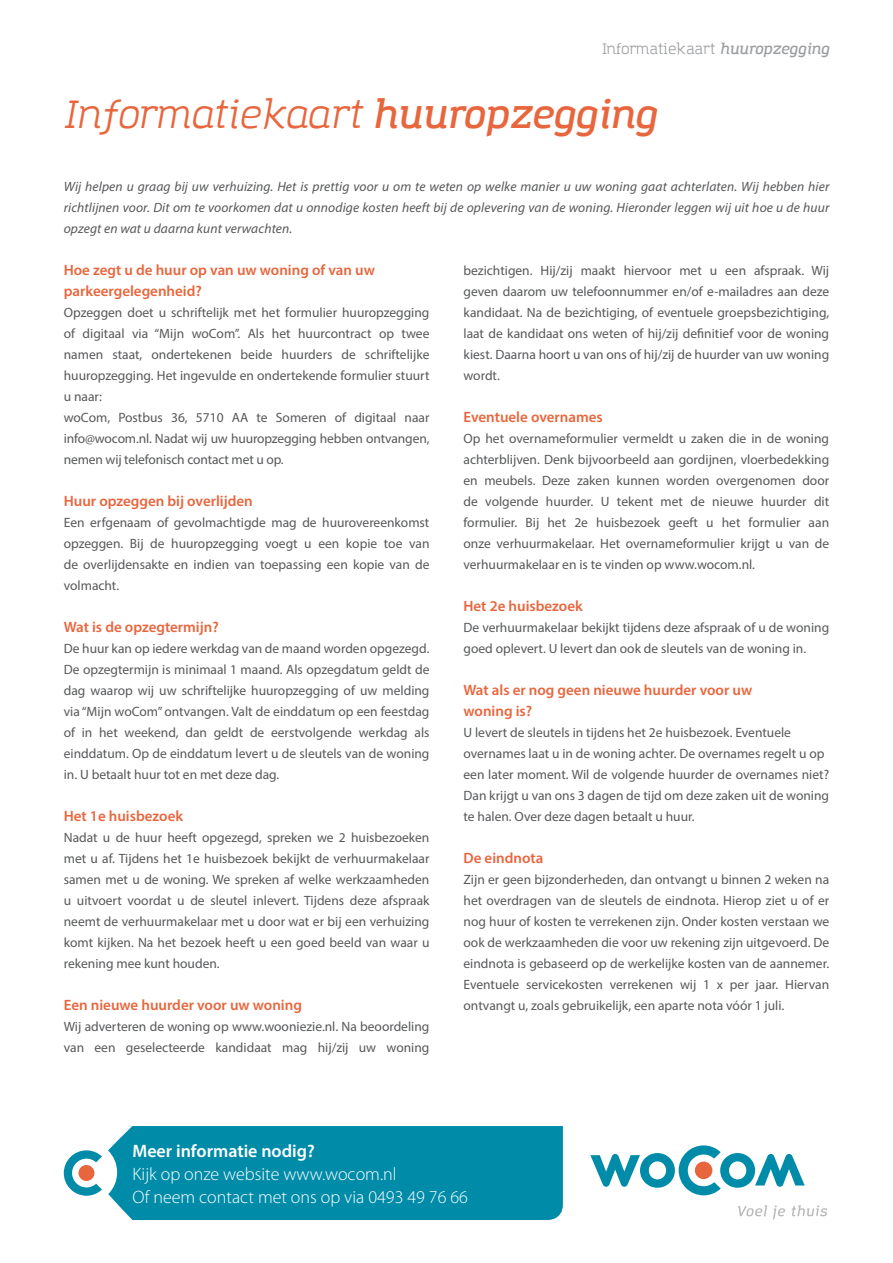
<style>
.page{position:relative;width:893px;height:1263px;background:#fff}
.page>*{position:absolute;margin:0;border:0;box-sizing:border-box;transform-origin:0 0}
.Grote_koppen{font:italic 39px "Amazing Grotesk";color:#e8663d}
._01-kopje_wit{font:300 18px "Myriad Pro";color:#fff}
._01-kopje_wit-2{font:600 18px "Myriad Pro";color:#fff}
.subkopje{font:600 15px/21px "Myriad Pro";color:#e8663d}
.Master_titeltekst_bl{font:15px "Amazing Grotesk";color:#9d9fa2}
._00_platte_tekst{font:13.5px/21px "Myriad Pro";color:#57585a;text-align:justify}
.Inleidend_cursief{font:italic 13.5px/21px "Myriad Pro";letter-spacing:.01em;color:#57585a;text-align:justify}
.s1{font-weight:600;font-style:italic}
.s2{font-weight:600}
</style>
<div class="page">
<svg style="left:64px;top:1150px;width:38px;height:46px"></svg>
<div style="left:108px;top:1126px;width:455px;height:94px;background:#008ca8"></div>
<svg style="left:590px;top:1145px;width:215px;height:50px"></svg>
<svg style="left:738px;top:1205px;width:89px;height:14px"></svg>
<p class="Master_titeltekst_bl" style="left:602px;top:40px;width:228px">Informatiekaart <span class="s1">huuropzegging</span></p>
<p class="Grote_koppen" style="left:64px;top:91px;width:594px">Informatiekaart <span class="s2">huuropzegging</span></p>
<p class="Inleidend_cursief" style="left:64px;top:175px;width:767px">Wij helpen u graag bij uw verhuizing. Het is prettig voor u om te weten op welke manier u uw woning gaat achterlaten. Wij hebben hier richtlijnen voor. Dit om te voorkomen dat u onnodige kosten heeft bij de oplevering van de woning. Hieronder leggen wij uit hoe u de huur opzegt en wat u daarna kunt verwachten.</p>
<p class="subkopje" style="left:64px;top:259px;width:313px">Hoe zegt u de huur op van uw woning of van uw parkeergelegenheid?</p>
<p class="_00_platte_tekst" style="left:64px;top:301px;width:367px">Opzeggen doet u schriftelijk met het formulier huuropzegging of digitaal via “Mijn woCom”. Als het huurcontract op twee namen staat, ondertekenen beide huurders de schriftelijke huuropzegging. Het ingevulde en ondertekende formulier stuurt u naar:</p>
<p class="_00_platte_tekst" style="left:64px;top:406px;width:367px">woCom, Postbus 36, 5710 AA te Someren of digitaal naar info@wocom.nl. Nadat wij uw huuropzegging hebben ontvangen, nemen wij telefonisch contact met u op.</p>
<p class="subkopje" style="left:64px;top:490px;width:191px">Huur opzeggen bij overlijden</p>
<p class="_00_platte_tekst" style="left:64px;top:511px;width:367px">Een erfgenaam of gevolmachtigde mag de huurovereenkomst opzeggen. Bij de huuropzegging voegt u een kopie toe van de overlijdensakte en indien van toepassing een kopie van de volmacht.</p>
<p class="subkopje" style="left:64px;top:616px;width:157px">Wat is de opzegtermijn?</p>
<p class="_00_platte_tekst" style="left:64px;top:637px;width:367px">De huur kan op iedere werkdag van de maand worden opgezegd.<br>De opzegtermijn is minimaal 1 maand. Als opzegdatum geldt de dag waarop wij uw schriftelijke huuropzegging of uw melding via “Mijn woCom” ontvangen. Valt de einddatum op een feestdag of in het weekend, dan geldt de eerstvolgende werkdag als einddatum. Op de einddatum levert u de sleutels van de woning in. U betaalt huur tot en met deze dag.</p>
<p class="subkopje" style="left:64px;top:805px;width:121px">Het 1e huisbezoek</p>
<p class="_00_platte_tekst" style="left:64px;top:826px;width:367px">Nadat u de huur heeft opgezegd, spreken we 2 huisbezoeken met u af. Tijdens het 1e huisbezoek bekijkt de verhuurmakelaar samen met u de woning. We spreken af welke werkzaamheden u uitvoert voordat u de sleutel inlevert. Tijdens deze afspraak neemt de verhuurmakelaar met u door wat er bij een verhuizing komt kijken. Na het bezoek heeft u een goed beeld van waar u rekening mee kunt houden.</p>
<p class="subkopje" style="left:64px;top:994px;width:240px">Een nieuwe huurder voor uw woning</p>
<p class="_00_platte_tekst" style="left:64px;top:1015px;width:367px">Wij adverteren de woning op www.wooniezie.nl. Na beoordeling van een geselecteerde kandidaat mag hij/zij uw woning</p>
<p class="_00_platte_tekst" style="left:463px;top:259px;width:367px">bezichtigen. Hij/zij maakt hiervoor met u een afspraak. Wij geven daarom uw telefoonnummer en/of e-mailadres aan deze kandidaat. Na de bezichtiging, of eventuele groepsbezichtiging, laat de kandidaat ons weten of hij/zij definitief voor de woning kiest. Daarna hoort u van ons of hij/zij de huurder van uw woning wordt.</p>
<p class="subkopje" style="left:463px;top:406px;width:141px">Eventuele overnames</p>
<p class="_00_platte_tekst" style="left:463px;top:427px;width:367px">Op het overnameformulier vermeldt u zaken die in de woning achterblijven. Denk bijvoorbeeld aan gordijnen, vloerbedekking en meubels. Deze zaken kunnen worden overgenomen door de volgende huurder. U tekent met de nieuwe huurder dit formulier. Bij het 2e huisbezoek geeft u het formulier aan onze verhuurmakelaar. Het overnameformulier krijgt u van de verhuurmakelaar en is te vinden op www.wocom.nl.</p>
<p class="subkopje" style="left:463px;top:595px;width:121px">Het 2e huisbezoek</p>
<p class="_00_platte_tekst" style="left:463px;top:616px;width:367px">De verhuurmakelaar bekijkt tijdens deze afspraak of u de woning goed oplevert. U levert dan ook de sleutels van de woning in.</p>
<p class="subkopje" style="left:463px;top:679px;width:290px">Wat als er nog geen nieuwe huurder voor uw woning is?</p>
<p class="_00_platte_tekst" style="left:463px;top:721px;width:329px">U levert de sleutels in tijdens het 2e huisbezoek. Eventuele</p>
<p class="_00_platte_tekst" style="left:463px;top:742px;width:362px">overnames laat u in de woning achter. De overnames regelt u op</p>
<p class="_00_platte_tekst" style="left:463px;top:763px;width:367px">een later moment. Wil de volgende huurder de overnames niet?<br>Dan krijgt u van ons 3 dagen de tijd om deze zaken uit de woning te halen. Over deze dagen betaalt u huur.</p>
<p class="subkopje" style="left:463px;top:847px;width:81px">De eindnota</p>
<p class="_00_platte_tekst" style="left:463px;top:868px;width:367px">Zijn er geen bijzonderheden, dan ontvangt u binnen 2 weken na het overdragen van de sleutels de eindnota. Hierop ziet u of er nog huur of kosten te verrekenen zijn. Onder kosten verstaan we ook de werkzaamheden die voor uw rekening zijn uitgevoerd. De eindnota is gebaseerd op de werkelijke kosten van de aannemer.<br>Eventuele servicekosten verrekenen wij 1 x per jaar. Hiervan ontvangt u, zoals gebruikelijk, een aparte nota vóór 1 juli.</p>
<p class="_01-kopje_wit-2" style="left:132px;top:1139px;width:184px">Meer informatie nodig?</p>
<p class="_01-kopje_wit" style="left:132px;top:1164px;width:266px">Kijk op onze website www.wocom.nl</p>
<p class="_01-kopje_wit" style="left:132px;top:1187px;width:337px">Of neem contact met ons op via 0493 49 76 66</p>
</div>
